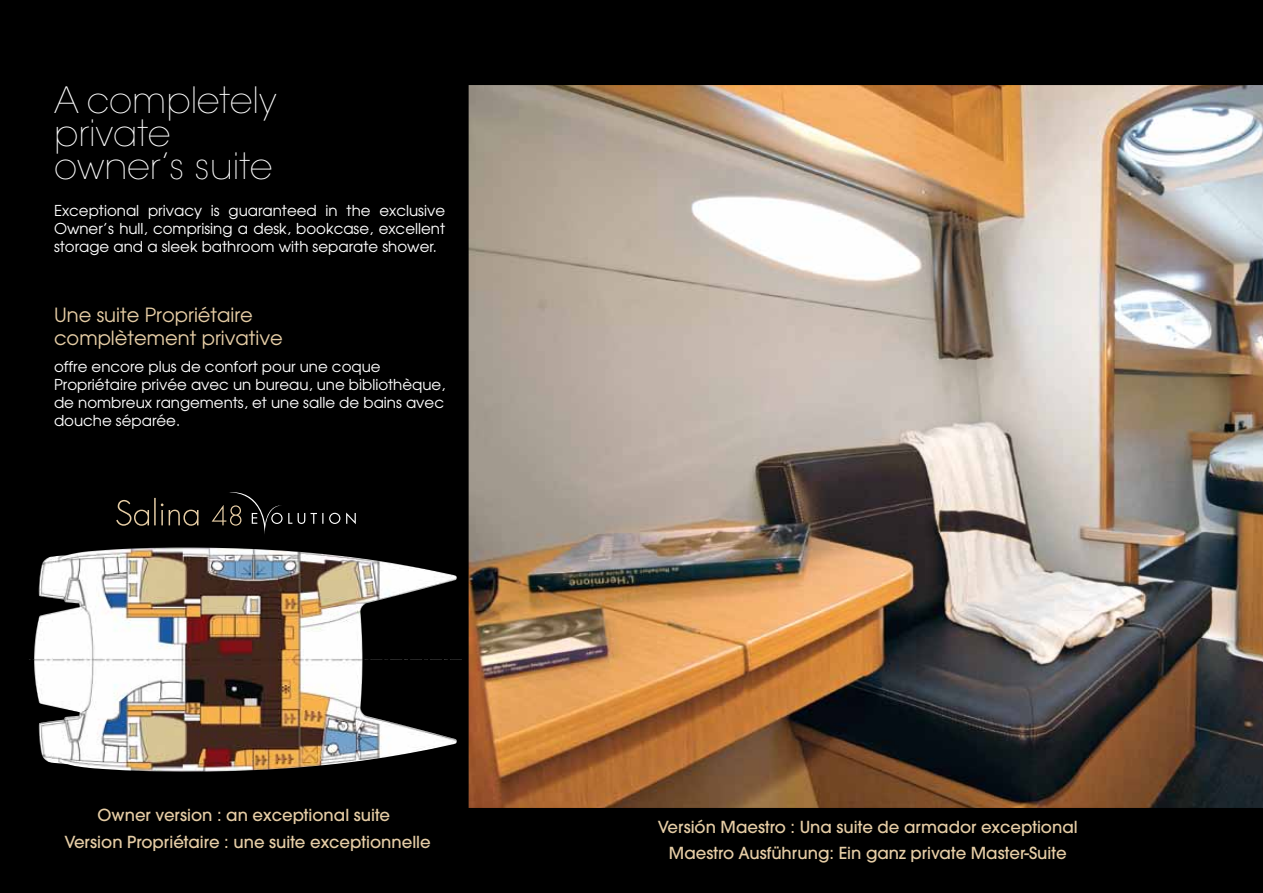
<style>
.page{position:relative;width:1263px;height:893px;background:#000}
.page>*{position:absolute;margin:0;border:0;box-sizing:border-box;transform-origin:0 0}
.t1{font:200 36px/33px "Avant Garde";color:#fff}
.t2{font:19.5px/23.4px "Avant Garde";color:#e6cda5}
.t3{font:500 16.5px/26.5px "Avant Garde";color:#e6cda5;text-align:center}
.t4{font:15px/18px "Avant Garde";color:#fff}
</style>
<div class="page">
<img style="left:469px;top:85px;width:794px;height:723px">
<img style="left:29px;top:547px;width:433px;height:225px">
<svg style="left:116px;top:492px;width:240px;height:42px"></svg>
<h1 class="t1" style="left:54px;top:84px;width:224px">A completely private owner’s suite</h1>
<p class="t4" style="left:54px;top:202px;width:393px;text-align:justify">Exceptional privacy is guaranteed in the exclusive Owner’s hull, comprising a desk, bookcase, excellent storage and a sleek bathroom with separate shower.</p>
<h2 class="t2" style="left:54px;top:303px;width:230px">Une suite Propriétaire complètement privative</h2>
<p class="t4" style="left:54px;top:357px;width:393px">offre encore plus de confort pour une coque Propriétaire privée avec un bureau, une bibliothèque, de nombreux rangements, et une salle de bains avec douche séparée.</p>
<p class="t3" style="left:98px;top:802px;width:294px">Owner version : an exceptional suite</p>
<p class="t3" style="left:64px;top:828px;width:368px">Version Propriétaire : une suite exceptionnelle</p>
<p class="t3" style="left:658px;top:813px;width:421px">Versión Maestro : Una suite de armador exceptional<br>Maestro Ausführung: Ein ganz private Master-Suite</p>
</div>
